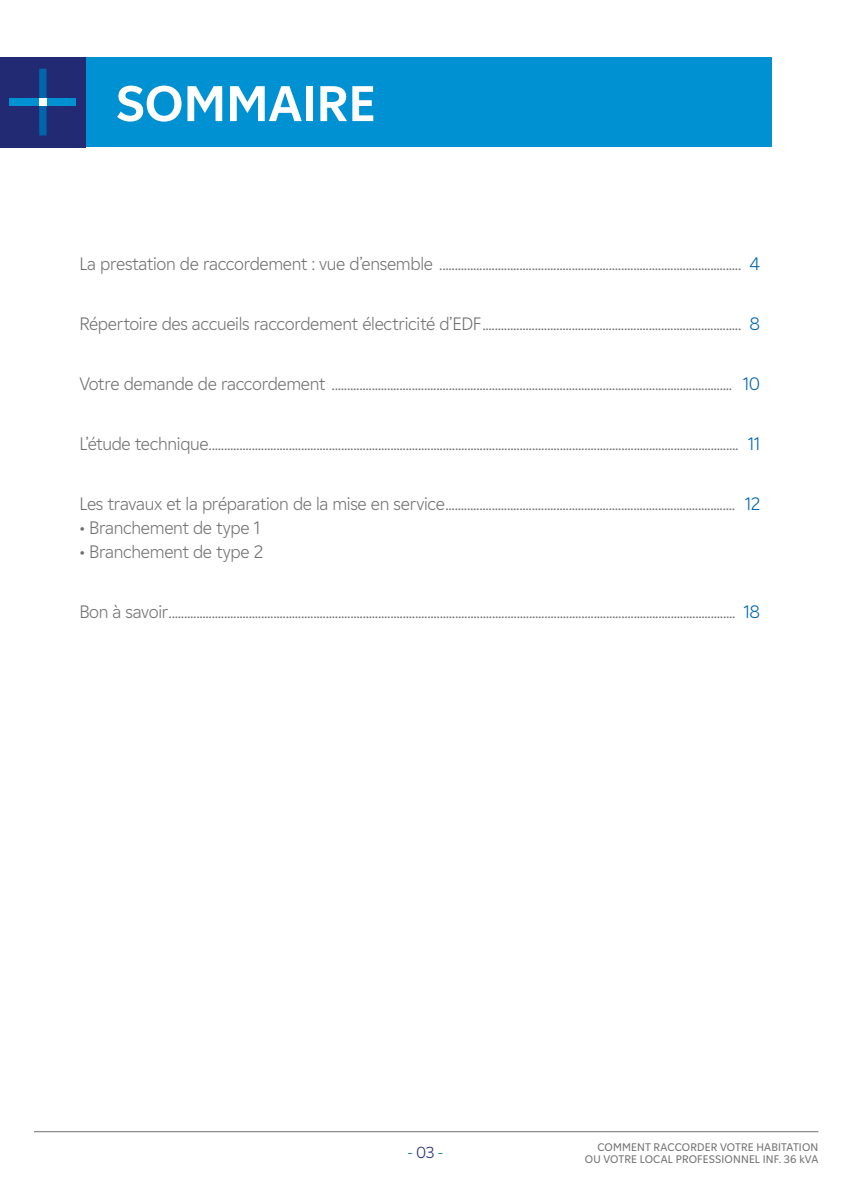
<style>
.page{position:relative;width:851px;height:1191px;background:#fff}
.page>*{position:absolute;margin:0;border:0;box-sizing:border-box;transform-origin:0 0}
.t1{font:700 50px "EDF2020";letter-spacing:-.01em;color:#fff}
.t2{font:300 18px "EDF2020";letter-spacing:-.02em;color:#706f6f}
.t3{font:300 16px "EDF2020";color:#06a}
.t4{font:11px/12px "EDF2020";letter-spacing:.015em;color:#706f6f;text-align:right}
.s1{color:#06a}
.s2{color:#212a72}
</style>
<div class="page">
<hr style="left:34px;top:1131px;width:784px;height:1px;background:#706f6f">
<div style="left:0;top:57px;width:771px;height:90px;background:#0091d3"></div>
<div style="left:0;top:57px;width:85px;height:90px;background:#212a72"></div>
<div style="left:39px;top:69px;width:7px;height:66px;background:#06a"></div>
<div style="left:9px;top:98px;width:67px;height:8px;background:#0091d3"></div>
<div style="left:39px;top:98px;width:7px;height:8px;background:#fff"></div>
<h1 class="t1" style="left:116px;top:68px;width:261px">SOMMAIRE</h1>
<p class="t2" style="left:79px;top:251px;width:682px">La prestation de raccordement : vue d’ensemble .................................................................................................. <span class="s1">4</span></p>
<p class="t2" style="left:79px;top:311px;width:682px">Répertoire des accueils raccordement électricité d’EDF.................................................................................... <span class="s1">8</span></p>
<p class="t2" style="left:79px;top:371px;width:682px">Votre demande de raccordement .................................................................................................................................. <span class="s1">10</span></p>
<p class="t2" style="left:79px;top:431px;width:682px">L’étude technique............................................................................................................................................................................ <span class="s1">11</span></p>
<p class="t2" style="left:79px;top:491px;width:682px">Les travaux et la préparation de la mise en service.............................................................................................. <span class="s1">12</span></p>
<p class="t2" style="left:79px;top:515px;width:182px">• Branchement de type 1</p>
<p class="t2" style="left:79px;top:539px;width:185px">• Branchement de type 2</p>
<p class="t2" style="left:79px;top:599px;width:682px">Bon à savoir........................................................................................................................................................................................ <span class="s1">18</span></p>
<p class="t3" style="left:407px;top:1141px;width:37px">- <span class="s2">03</span> -</p>
<p class="t4" style="left:584px;top:1140px;width:235px">COMMENT RACCORDER VOTRE HABITATION<br>OU VOTRE LOCAL PROFESSIONNEL INF. 36 kVA</p>
</div>
